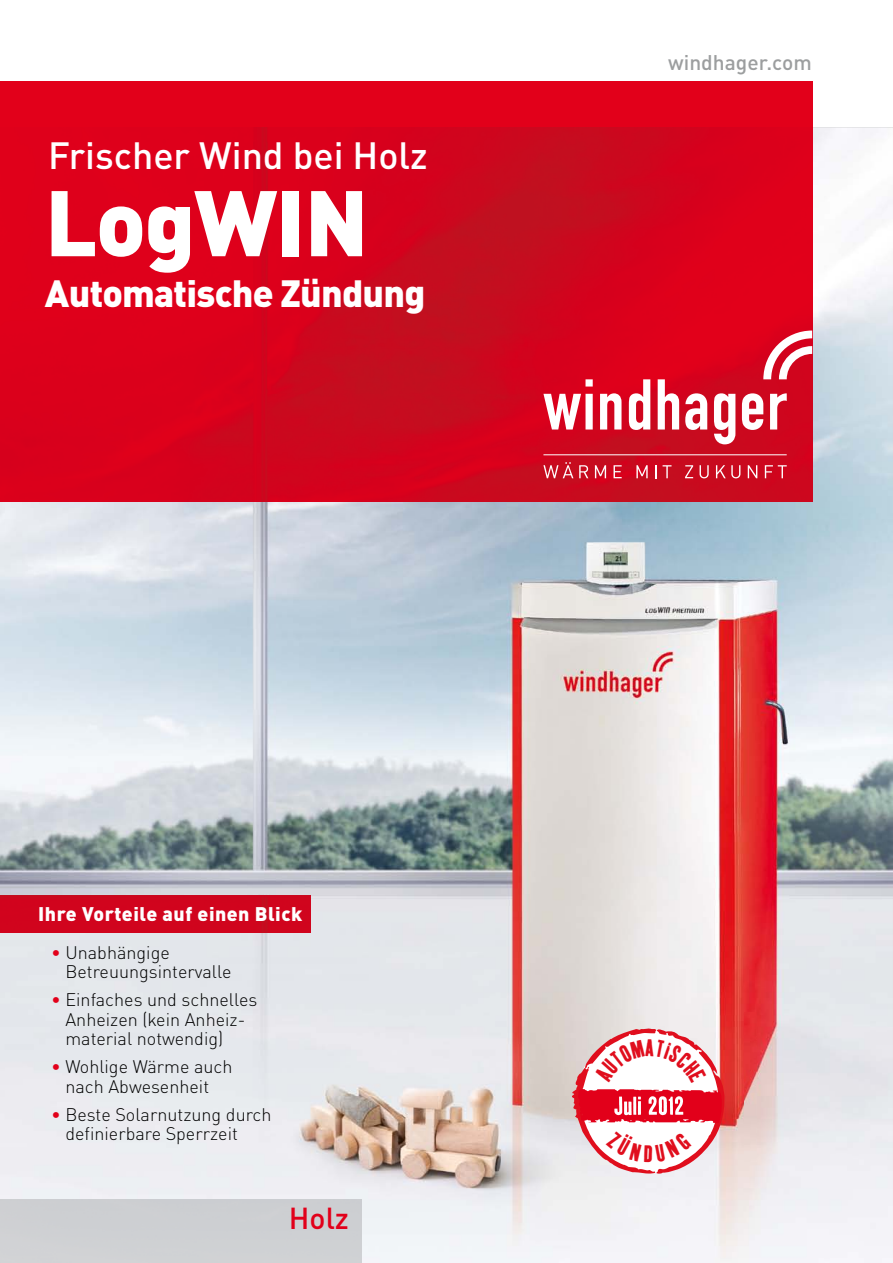
<style>
.page{position:relative;width:893px;height:1263px;background:#fff}
.page>*{position:absolute;margin:0;border:0;box-sizing:border-box;transform-origin:0 0}
.t1{font:900 91.5px "DIN Pro";letter-spacing:-.015em;color:#fff}
.t2{font:900 37.5px "DIN Pro";letter-spacing:-.02em;color:#fff}
.t3{font:500 37.5px "DIN Pro";color:#fff}
.t4{font:500 30px "DIN Pro";color:#e2001a}
.t5{font:500 21px "DIN Pro";color:#9c9e9f}
.t6{font:900 19.5px "DIN Pro";letter-spacing:.025em;color:#fff}
.t7{font:300 18px/19.5px "DIN Pro";color:#000}
.s1{color:#e2001a}
</style>
<div class="page">
<img style="left:0;top:128px;width:893px;height:1135px">
<div style="left:0;top:81px;width:812px;height:47px;background:#e2001a"></div>
<img style="left:0;top:128px;width:812px;height:374px">
<svg style="left:543px;top:379px;width:50px;height:50px"></svg>
<svg style="left:600px;top:393px;width:21px;height:36px"></svg>
<svg style="left:629px;top:379px;width:21px;height:51px"></svg>
<svg style="left:658px;top:379px;width:21px;height:50px"></svg>
<svg style="left:685px;top:393px;width:22px;height:37px"></svg>
<svg style="left:714px;top:393px;width:21px;height:51px"></svg>
<svg style="left:742px;top:393px;width:21px;height:37px"></svg>
<svg style="left:770px;top:393px;width:17px;height:36px"></svg>
<svg style="left:543px;top:462px;width:30px;height:16px"></svg>
<svg style="left:579px;top:465px;width:9px;height:13px"></svg>
<svg style="left:595px;top:465px;width:11px;height:13px"></svg>
<svg style="left:613px;top:465px;width:9px;height:13px"></svg>
<svg style="left:636px;top:465px;width:12px;height:13px"></svg>
<svg style="left:655px;top:465px;width:1px;height:13px"></svg>
<svg style="left:663px;top:465px;width:8px;height:13px"></svg>
<svg style="left:685px;top:465px;width:8px;height:13px"></svg>
<svg style="left:700px;top:465px;width:9px;height:13px"></svg>
<svg style="left:716px;top:465px;width:24px;height:13px"></svg>
<svg style="left:748px;top:465px;width:9px;height:13px"></svg>
<svg style="left:765px;top:465px;width:22px;height:13px"></svg>
<svg style="left:763px;top:330px;width:49px;height:49px"></svg>
<hr style="left:543px;top:454px;width:244px;height:1px;background:#fff">
<div style="left:0;top:895px;width:310px;height:37px;background:#d1041d"></div>
<div style="left:0;top:1199px;width:361px;height:64px;background:#ced0d3"></div>
<img style="left:745px;top:1012px;width:11px;height:150px">
<svg style="left:572px;top:1028px;width:153px;height:146px"></svg>
<h2 class="t3" style="left:48px;top:125px;width:381px">Frischer Wind bei Holz</h2>
<h1 class="t1" style="left:45px;top:144px;width:325px">LogWIN</h1>
<h2 class="t2" style="left:45px;top:261px;width:382px">Automatische Zündung</h2>
<p class="t6" style="left:38px;top:897px;width:265px">Ihre Vorteile auf einen Blick</p>
<p class="t7" style="left:65px;top:941px;width:168px;text-indent:-14px"><span class="s1">•</span> Unabhängige<br>Betreuungsintervalle</p>
<p class="t7" style="left:65px;top:988px;width:193px;text-indent:-14px"><span class="s1">•</span> Einfaches und schnelles<br>Anheizen (kein Anheiz&shy;material notwendig)</p>
<p class="t7" style="left:51px;top:1055px;width:183px;text-align:center"><span class="s1">•</span> Wohlige Wärme auch nach Abwesenheit</p>
<p class="t7" style="left:65px;top:1103px;width:208px;text-indent:-14px"><span class="s1">•</span> Beste Solarnutzung durch definierbare Sperrzeit</p>
<h3 class="t4" style="left:289px;top:1194px;width:62px">Holz</h3>
<p class="t5" style="left:668px;top:45px;width:145px">windhager.com</p>
</div>
